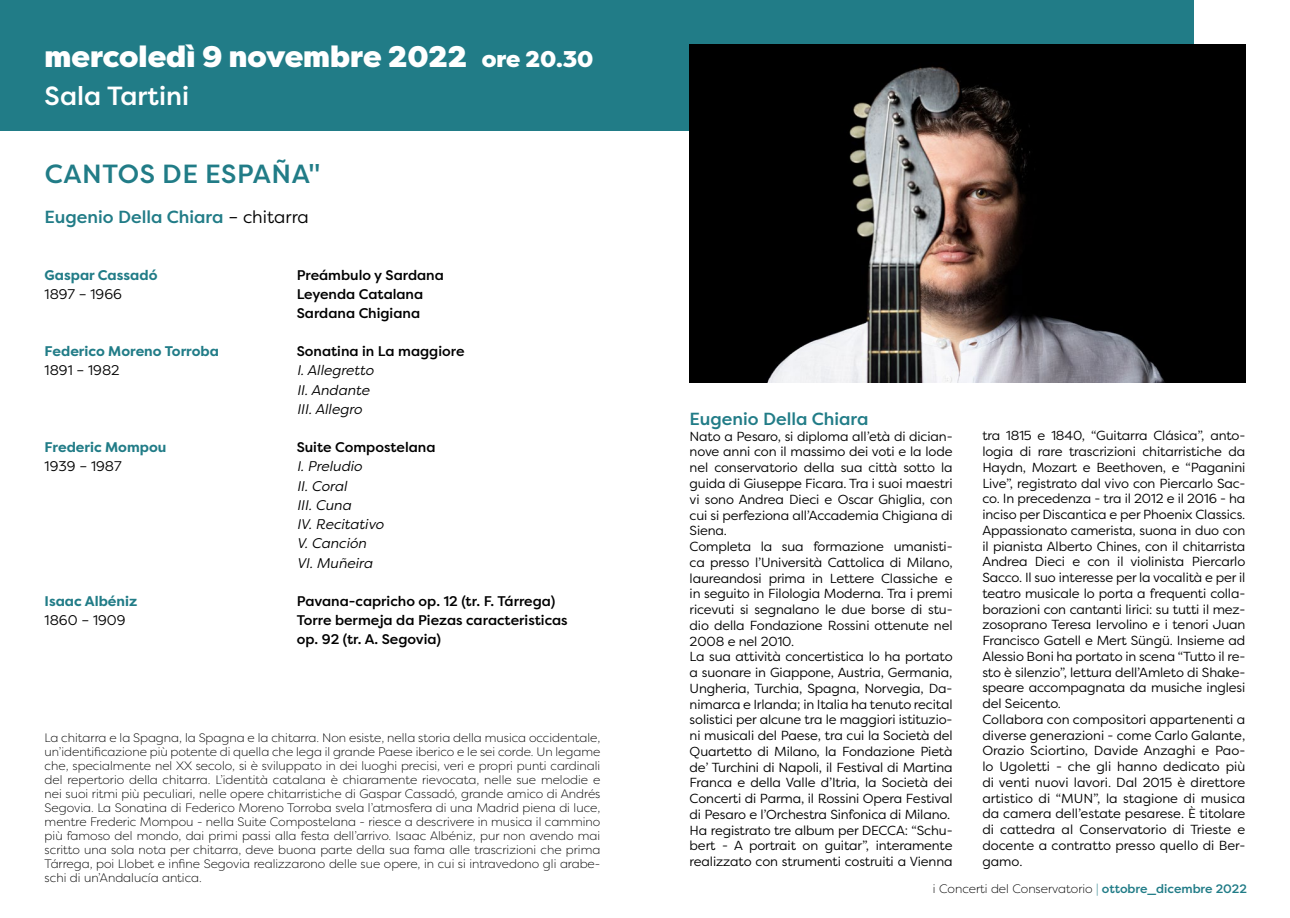
<style>
.page{position:relative;width:1290px;height:918px;background:#fff}
.page>*{position:absolute;margin:0;border:0;box-sizing:border-box;transform-origin:0 0}
.t1{font:900 29.75px "Filson Pro";color:#fff}
.t2{font:500 26.25px "Filson Pro";letter-spacing:.02em;color:#217c87}
.t3{font:500 26.25px "Filson Pro";color:#fff}
.t4{font:500 17.5px "Filson Pro";color:#217c87}
.t5{font:500 14px/18.9px "Filson Pro";color:#000}
.t6{font:italic 14px/19.2px "Filson Pro";color:#000}
.t7{font:700 14px "Filson Pro";color:#217c87}
.t8{font:14px "Filson Pro";color:#000}
.t9{font:13.12px/15.8px "Filson Pro";letter-spacing:-.01em;color:#000}
.t10{font:300 12.25px/14px "Filson Pro";color:#000;text-align:justify}
.s1{font-size:22.75px}
.s2{font-weight:400;color:#000}
.s3{color:#217c87}
.s4{font-weight:500;color:#217c87}
</style>
<div class="page">
<div style="left:0;top:0;width:1193px;height:130px;background:#217c87"></div>
<img style="left:690px;top:45px;width:555px;height:337px">
<h1 class="t1" style="left:45px;top:38px;width:550px">mercoledì 9 novembre 2022 <span class="s1">ore 20.30</span></h1>
<h2 class="t3" style="left:45px;top:78px;width:146px">Sala Tartini</h2>
<h2 class="t2" style="left:45px;top:156px;width:277px">CANTOS DE ESPAÑA"</h2>
<h3 class="t4" style="left:45px;top:205px;width:266px">Eugenio Della Chiara <span class="s2">– chitarra</span></h3>
<p class="t7" style="left:45px;top:266px;width:114px">Gaspar Cassadó</p>
<p class="t5" style="left:297px;top:265px;width:149px">Preámbulo y Sardana</p>
<p class="t8" style="left:45px;top:285px;width:79px">1897 – 1966</p>
<p class="t5" style="left:297px;top:284px;width:128px">Leyenda Catalana<br>Sardana Chigiana</p>
<p class="t7" style="left:45px;top:342px;width:176px">Federico Moreno Torroba</p>
<p class="t5" style="left:297px;top:341px;width:169px">Sonatina in La maggiore</p>
<p class="t8" style="left:45px;top:361px;width:77px">1891 – 1982</p>
<p class="t6" style="left:297px;top:360px;width:78px">I. Allegretto<br>II. Andante<br>III. Allegro</p>
<p class="t7" style="left:45px;top:438px;width:123px">Frederic Mompou</p>
<p class="t5" style="left:297px;top:437px;width:140px">Suite Compostelana</p>
<p class="t8" style="left:45px;top:457px;width:79px">1939 – 1987</p>
<p class="t6" style="left:297px;top:456px;width:89px">I. Preludio<br>II. Coral<br>III. Cuna<br>IV. Recitativo<br>V. Canción<br>VI. Muñeira</p>
<p class="t7" style="left:45px;top:592px;width:94px">Isaac Albéniz</p>
<p class="t5" style="left:297px;top:591px;width:260px">Pavana-capricho op. 12 (tr. F. Tárrega)</p>
<p class="t8" style="left:45px;top:610px;width:82px">1860 – 1909</p>
<p class="t5" style="left:297px;top:610px;width:272px">Torre bermeja da Piezas caracteristicas op. 92 (tr. A. Segovia)</p>
<p class="t10" style="left:45px;top:730px;width:557px">La chitarra e la Spagna, la Spagna e la chitarra. Non esiste, nella storia della musica occidentale, un’identificazione più potente di quella che lega il grande Paese iberico e le sei corde. Un legame che, specialmente nel XX secolo, si è sviluppato in dei luoghi precisi, veri e propri punti cardinali del repertorio della chitarra. L’identità catalana è chiaramente rievocata, nelle sue melodie e nei suoi ritmi più peculiari, nelle opere chitarristiche di Gaspar Cassadó, grande amico di Andrés Segovia. La Sonatina di Federico Moreno Torroba svela l’atmosfera di una Madrid piena di luce, mentre Frederic Mompou - nella Suite Compostelana - riesce a descrivere in musica il cammino più famoso del mondo, dai primi passi alla festa dell’arrivo. Isaac Albéniz, pur non avendo mai scritto una sola nota per chitarra, deve buona parte della sua fama alle trascrizioni che prima Tárrega, poi Llobet e infine Segovia realizzarono delle sue opere, in cui si intravedono gli arabe&shy;schi di un’Andalucía antica.</p>
<h3 class="t4" style="left:690px;top:407px;width:180px">Eugenio Della Chiara</h3>
<p class="t9" style="left:690px;top:428px;width:264px">Nato a Pesaro, si diploma all’età di dician&shy;nove anni con il massimo dei voti e la lode nel conservatorio della sua città sotto la guida di Giuseppe Ficara. Tra i suoi maestri vi sono Andrea Dieci e Oscar Ghiglia, con cui si perfeziona all’Accademia Chigiana di Siena.<br>Completa la sua formazione umanisti&shy;ca presso l’Università Cattolica di Milano, laureandosi prima in Lettere Classiche e in seguito in Filologia Moderna. Tra i premi ricevuti si segnalano le due borse di stu&shy;dio della Fondazione Rossini ottenute nel 2008 e nel 2010.<br>La sua attività concertistica lo ha portato a suonare in Giappone, Austria, Germania, Ungheria, Turchia, Spagna, Norvegia, Da&shy;nimarca e Irlanda; in Italia ha tenuto recital solistici per alcune tra le maggiori istituzio&shy;ni musicali del Paese, tra cui la Società del Quartetto di Milano, la Fondazione Pietà de’ Turchini di Napoli, il Festival di Martina Franca e della Valle d’Itria, la Società dei Concerti di Parma, il Rossini Opera Festival di Pesaro e l’Orchestra Sinfonica di Milano.<br>Ha registrato tre album per DECCA: “Schu&shy;bert - A portrait on guitar”, interamente realizzato con strumenti costruiti a Vienna</p>
<p class="t9" style="left:982px;top:427px;width:264px">tra 1815 e 1840, “Guitarra Clásica”, anto&shy;logia di rare trascrizioni chitarristiche da Haydn, Mozart e Beethoven, e “Paganini Live”, registrato dal vivo con Piercarlo Sac&shy;co. In precedenza - tra il 2012 e il 2016 - ha inciso per Discantica e per Phoenix Classics.<br>Appassionato camerista, suona in duo con il pianista Alberto Chines, con il chitarrista Andrea Dieci e con il violinista Piercarlo Sacco. Il suo interesse per la vocalità e per il teatro musicale lo porta a frequenti colla&shy;borazioni con cantanti lirici: su tutti il mez&shy;zosoprano Teresa Iervolino e i tenori Juan Francisco Gatell e Mert Süngü. Insieme ad Alessio Boni ha portato in scena “Tutto il re&shy;sto è silenzio”, lettura dell’Amleto di Shake&shy;speare accompagnata da musiche inglesi del Seicento.<br>Collabora con compositori appartenenti a diverse generazioni - come Carlo Galante, Orazio Sciortino, Davide Anzaghi e Pao&shy;lo Ugoletti - che gli hanno dedicato più di venti nuovi lavori. Dal 2015 è direttore artistico di “MUN”, la stagione di musica da camera dell’estate pesarese. È titolare di cattedra al Conservatorio di Trieste e docente a contratto presso quello di Ber&shy;gamo.</p>
<p class="t10" style="left:933px;top:882px;width:316px">i Concerti del Conservatorio <span class="s3">|</span> <span class="s4">ottobre_dicembre 2022</span></p>
</div>
